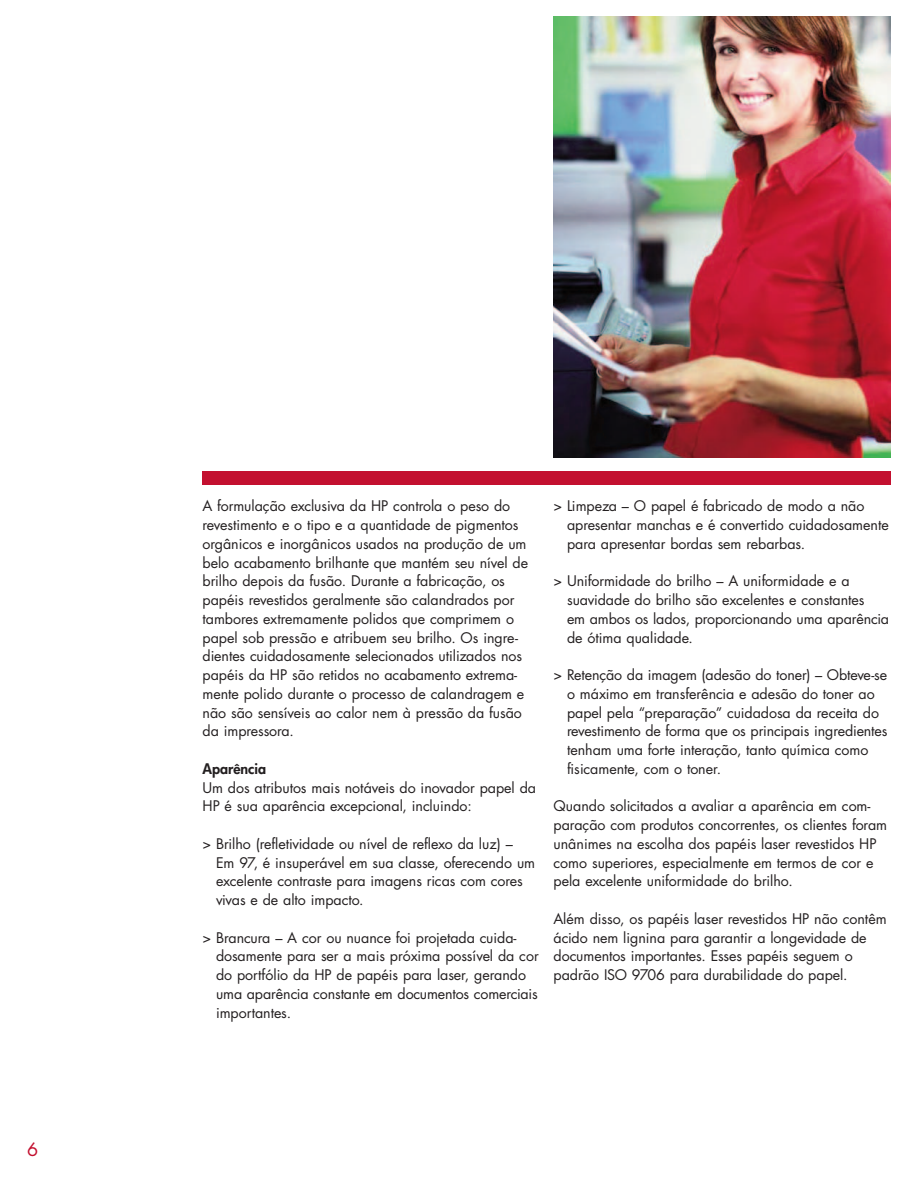
<style>
.page{position:relative;width:918px;height:1188px;background:#fff}
.page>*{position:absolute;margin:0;border:0;box-sizing:border-box;transform-origin:0 0}
.t1{font:18px "Futura";color:#c3102f}
.t2{font:14.25px/18.8px "Futura";letter-spacing:-.005em;color:#231f20}
.t3{font:800 14.25px "Futura";color:#231f20}
</style>
<div class="page">
<img style="left:554px;top:16px;width:336px;height:442px">
<div style="left:202px;top:471px;width:689px;height:14px;background:#c3102f"></div>
<p class="t1" style="left:27px;top:1141px;width:13px">6</p>
<p class="t2" style="left:202px;top:498px;width:327px">A formulação exclusiva da HP controla o peso do revestimento e o tipo e a quantidade de pigmentos orgânicos e inorgânicos usados na produção de um belo acabamento brilhante que mantém seu nível de brilho depois da fusão. Durante a fabricação, os papéis revestidos geralmente são calandrados por tambores extremamente polidos que comprimem o papel sob pressão e atribuem seu brilho. Os ingre&shy;dientes cuidadosamente selecionados utilizados nos papéis da HP são retidos no acabamento extrema&shy;mente polido durante o processo de calandragem e não são sensíveis ao calor nem à pressão da fusão da impressora.</p>
<p class="t3" style="left:203px;top:762px;width:65px">Aparência</p>
<p class="t2" style="left:203px;top:779px;width:335px">Um dos atributos mais notáveis do inovador papel da<br>HP é sua aparência excepcional, incluindo:</p>
<p class="t2" style="left:216px;top:835px;width:321px;text-indent:-14px">&gt; Brilho (refletividade ou nível de reflexo da luz) –<br>Em 97, é insuperável em sua classe, oferecendo um excelente contraste para imagens ricas com cores vivas e de alto impacto.</p>
<p class="t2" style="left:216px;top:929px;width:324px;text-indent:-14px">&gt; Brancura – A cor ou nuance foi projetada cuida&shy;dosamente para ser a mais próxima possível da cor do portfólio da HP de papéis para laser, gerando uma aparência constante em documentos comerciais importantes.</p>
<p class="t2" style="left:567px;top:498px;width:323px;text-indent:-13px">&gt; Limpeza – O papel é fabricado de modo a não apresentar manchas e é convertido cuidadosamente para apresentar bordas sem rebarbas.</p>
<p class="t2" style="left:567px;top:573px;width:324px;text-indent:-14px">&gt; Uniformidade do brilho – A uniformidade e a suavidade do brilho são excelentes e constantes<br>em ambos os lados, proporcionando uma aparência de ótima qualidade.</p>
<p class="t2" style="left:567px;top:667px;width:322px;text-indent:-13px">&gt; Retenção da imagem (adesão do toner) – Obteve-se o máximo em transferência e adesão do toner ao papel pela “preparação” cuidadosa da receita do revestimento de forma que os principais ingredientes tenham uma forte interação, tanto química como fisicamente, com o toner.</p>
<p class="t2" style="left:554px;top:798px;width:335px">Quando solicitados a avaliar a aparência em com&shy;paração com produtos concorrentes, os clientes foram unânimes na escolha dos papéis laser revestidos HP como superiores, especialmente em termos de cor e pela excelente uniformidade do brilho.</p>
<p class="t2" style="left:554px;top:910px;width:335px">Além disso, os papéis laser revestidos HP não contêm ácido nem lignina para garantir a longevidade de documentos importantes. Esses papéis seguem o padrão ISO 9706 para durabilidade do papel.</p>
</div>
